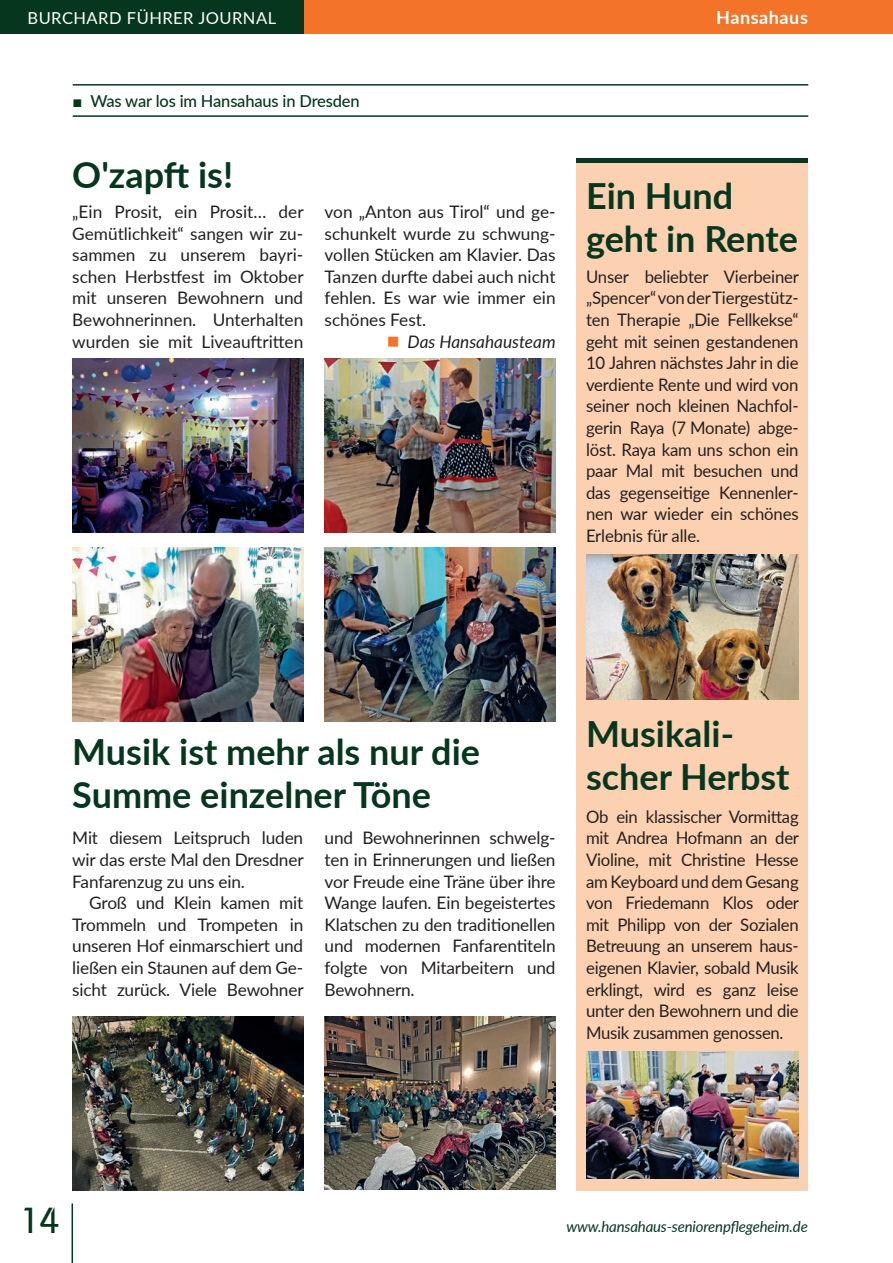
<style>
.page{position:relative;width:893px;height:1263px;background:#fff}
.page>*{position:absolute;margin:0;border:0;box-sizing:border-box;transform-origin:0 0}
.Ü1{font:700 36px/43.2px "Lato";color:#06371e}
.t1{font:500 36px "Bauhaus IT Cby BT";color:#06371e}
.Einrichtung_links{font:700 18px "Lato";letter-spacing:.03em;color:#fff}
.GS_o_E{font:17.25px/21.6px "Lato";letter-spacing:-.01em;color:#231f20;text-align:justify}
.GS{font:17.25px/21.6px "Lato";letter-spacing:-.01em;color:#231f20;text-align:justify}
.t2{font:italic 17.25px "Lato";color:#231f20}
.t3{font:500 16.5px "Lato";letter-spacing:-.01em;color:#06371e}
.t4{font:16.5px "Lato";letter-spacing:.03em;color:#fff}
.GS-2{font:italic 15px "Lato";letter-spacing:-.01em;color:#06371e}
.s1{font-family:"Arial";font-weight:400}
</style>
<div class="page">
<hr style="left:72px;top:1203px;width:1px;height:60px;background:#06371e">
<div style="left:0;top:0;width:893px;height:34px;background:#f37328"></div>
<div style="left:0;top:0;width:303px;height:34px;background:#06371e"></div>
<div style="left:577px;top:159px;width:231px;height:1032px;background:#fcd1b1"></div>
<hr style="left:577px;top:159px;width:231px;height:4px;background:#06371e">
<hr style="left:73px;top:84px;width:735px;height:2px;background:#06371e">
<hr style="left:73px;top:115px;width:735px;height:2px;background:#06371e">
<img style="left:72px;top:1017px;width:231px;height:173px">
<img style="left:325px;top:1017px;width:231px;height:173px">
<img style="left:72px;top:359px;width:231px;height:173px">
<img style="left:72px;top:548px;width:231px;height:173px">
<img style="left:325px;top:359px;width:231px;height:173px">
<img style="left:325px;top:548px;width:231px;height:173px">
<img style="left:586px;top:555px;width:213px;height:144px">
<img style="left:586px;top:1051px;width:213px;height:127px">
<p class="t4" style="left:28px;top:6px;width:250px">BURCHARD FÜHRER JOURNAL</p>
<p class="t3" style="left:73px;top:89px;width:289px"><span class="s1">■</span> Was war los im Hansahaus in Dresden</p>
<p class="Ü1" style="left:72px;top:151px;width:162px">O'zapft is!</p>
<p class="GS_o_E" style="left:72px;top:200px;width:233px">„Ein Prosit, ein Prosit… der Gemütlichkeit“ sangen wir zu&shy;sammen zu unserem bayri&shy;schen Herbstfest im Oktober mit unseren Bewohnern und Bewohnerinnen. Unterhalten wurden sie mit Liveauftritten</p>
<p class="GS_o_E" style="left:325px;top:200px;width:233px">von „Anton aus Tirol“ und ge&shy;schunkelt wurde zu schwung&shy;vollen Stücken am Klavier. Das Tanzen durfte dabei auch nicht fehlen. Es war wie immer ein schönes Fest.</p>
<p class="t2" style="left:408px;top:329px;width:150px">Das Hansahausteam</p>
<p class="Einrichtung_links" style="left:716px;top:4px;width:93px">Hansahaus</p>
<p class="Ü1" style="left:586px;top:173px;width:213px">Ein Hund geht in Rente</p>
<p class="GS_o_E" style="left:586px;top:265px;width:214px">Unser beliebter Vierbeiner „Spencer“ von der Tiergestütz&shy;ten Therapie „Die Fellkekse“ geht mit seinen gestandenen 10 Jahren nächstes Jahr in die verdiente Rente und wird von seiner noch kleinen Nachfol&shy;gerin Raya (7 Monate) abge&shy;löst. Raya kam uns schon ein paar Mal mit besuchen und das gegenseitige Kennenler&shy;nen war wieder ein schönes Erlebnis für alle.</p>
<p class="Ü1" style="left:72px;top:728px;width:409px">Musik ist mehr als nur die<br>Summe einzelner Töne</p>
<p class="GS_o_E" style="left:72px;top:826px;width:233px">Mit diesem Leitspruch luden wir das erste Mal den Dresdner Fanfarenzug zu uns ein.</p>
<p class="GS" style="left:72px;top:891px;width:233px;text-indent:17px">Groß und Klein kamen mit Trommeln und Trompeten in unseren Hof einmarschiert und ließen ein Staunen auf dem Ge&shy;sicht zurück. Viele Bewohner</p>
<p class="GS" style="left:325px;top:826px;width:233px">und Bewohnerinnen schwelg&shy;ten in Erinnerungen und ließen vor Freude eine Träne über ihre Wange laufen. Ein begeistertes Klatschen zu den traditionellen und modernen Fanfarentiteln folgte von Mitarbeitern und Bewohnern.</p>
<p class="Ü1" style="left:586px;top:711px;width:205px">Musikali&shy;scher Herbst</p>
<p class="GS_o_E" style="left:586px;top:805px;width:214px">Ob ein klassischer Vormittag mit Andrea Hofmann an der Violine, mit Christine Hesse am Keyboard und dem Gesang von Friedemann Klos oder mit Philipp von der Sozialen Betreuung an unserem haus&shy;eigenen Klavier, sobald Musik erklingt, wird es ganz leise unter den Bewohnern und die Musik zusammen genossen.</p>
<h1 class="t1" style="left:20px;top:1198px;width:41px">14</h1>
<p class="GS-2" style="left:566px;top:1215px;width:243px">www.hansahaus-seniorenpflegeheim.de</p>
</div>
